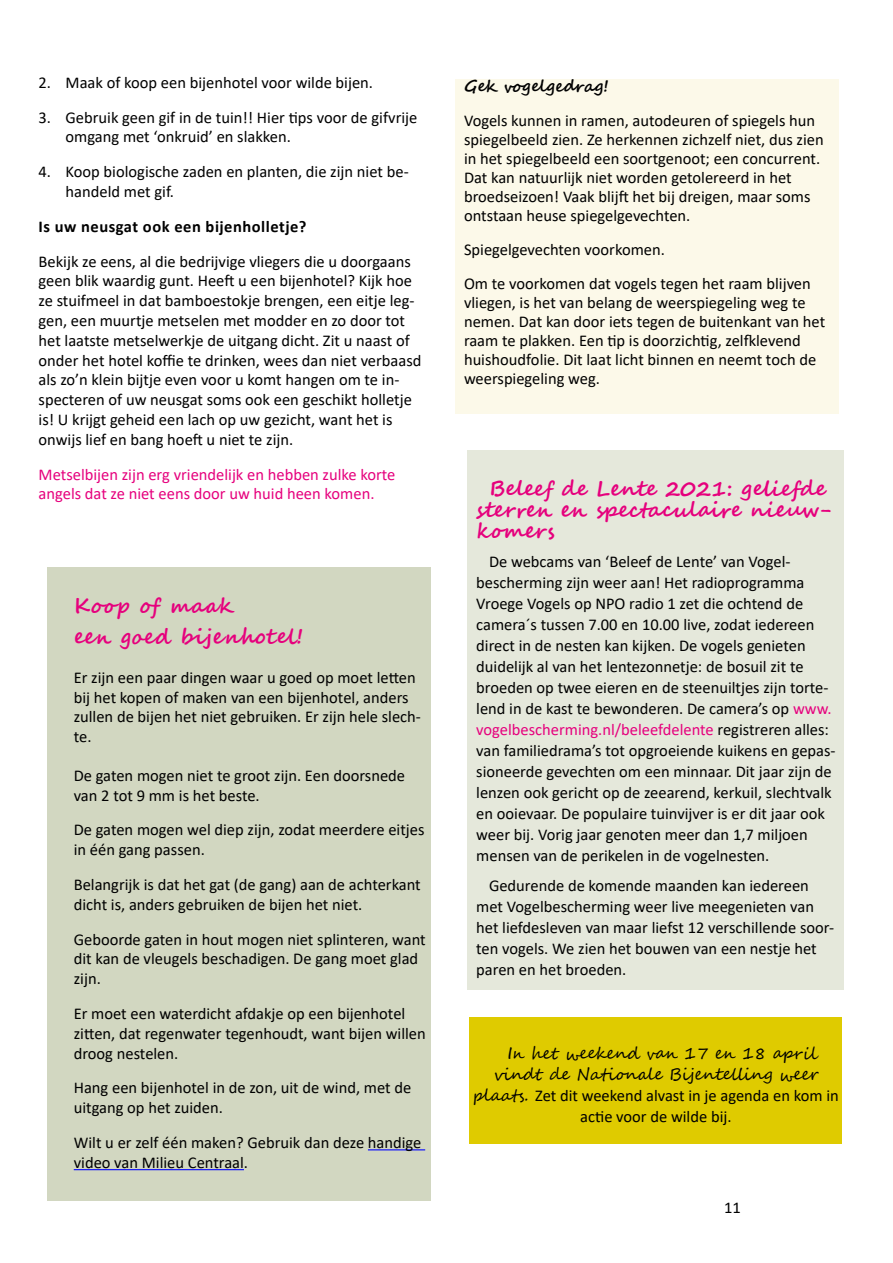
<style>
.page{position:relative;width:893px;height:1263px;background:#fff}
.page>*{position:absolute;margin:0;border:0;box-sizing:border-box;transform-origin:0 0}
.t1{font:700 21px/21px "Segoe Script";color:#e6007d}
.t2{font:700 21px/30.8px "Segoe Script";letter-spacing:.03em;color:#e6007d}
.t3{font:16.5px/19.8px "Calibri";color:#000}
.t4{font:16.5px/19.8px "Calibri";color:#e6007d}
.t5{font:16.5px/21px "Segoe Script";color:#000;text-align:right}
.t6{font:700 16.5px "Calibri";letter-spacing:.03em;color:#000}
.t7{font:700 16.5px "Segoe Script";color:#000}
.s1{color:#e6007d}
.s2{font-family:"Segoe Script"}
</style>
<div class="page">
<div style="left:470px;top:1017px;width:372px;height:126px;background:#dfcb00"></div>
<div style="left:455px;top:80px;width:384px;height:334px;background:#fcf9e9"></div>
<div style="left:468px;top:450px;width:376px;height:540px;background:#e5e8db"></div>
<div style="left:47px;top:567px;width:383px;height:633px;background:#d2d7c1"></div>
<hr style="left:368px;top:1149px;width:57px;height:1px;background:#00f">
<hr style="left:74px;top:1169px;width:170px;height:1px;background:#00f">
<p class="t3" style="left:39px;top:72px;width:336px">2. Maak of koop een bijenhotel voor wilde bijen.</p>
<p class="t3" style="left:66px;top:107px;width:353px;text-indent:-27px">3. Gebruik geen gif in de tuin!! Hier tips voor de gifvrije omgang met ‘onkruid’ en slakken.</p>
<p class="t3" style="left:66px;top:161px;width:345px;text-indent:-27px">4. Koop biologische zaden en planten, die zijn niet be&shy;handeld met gif.</p>
<p class="t6" style="left:39px;top:215px;width:269px">Is uw neusgat ook een bijenholletje?</p>
<p class="t3" style="left:39px;top:251px;width:384px">Bekijk ze eens, al die bedrijvige vliegers die u doorgaans geen blik waardig gunt. Heeft u een bijenhotel? Kijk hoe ze stuifmeel in dat bamboestokje brengen, een eitje leg&shy;gen, een muurtje metselen met modder en zo door tot het laatste metselwerkje de uitgang dicht. Zit u naast of onder het hotel koffie te drinken, wees dan niet verbaasd als zo’n klein bijtje even voor u komt hangen om te in&shy;specteren of uw neusgat soms ook een geschikt holletje is! U krijgt geheid een lach op uw gezicht, want het is onwijs lief en bang hoeft u niet te zijn.</p>
<p class="t4" style="left:39px;top:464px;width:358px">Metselbijen zijn erg vriendelijk en hebben zulke korte angels dat ze niet eens door uw huid heen komen.</p>
<p class="t1" style="left:476px;top:478px;width:358px;text-indent:13px">Beleef de Lente 2021: geliefde sterren en spectaculaire nieuw&shy;komers</p>
<p class="t3" style="left:476px;top:551px;width:361px;line-height:21px;text-indent:13px">De webcams van ‘Beleef de Lente’ van Vogel&shy;bescherming zijn weer aan! Het radioprogramma Vroege Vogels op NPO radio 1 zet die ochtend de camera´s tussen 7.00 en 10.00 live, zodat iedereen direct in de nesten kan kijken. De vogels genieten duidelijk al van het lentezonnetje: de bosuil zit te broeden op twee eieren en de steenuiltjes zijn torte&shy;lend in de kast te bewonderen. De camera’s op <span class="s1">www. vogelbescherming.nl/beleefdelente</span> registreren alles: van familiedrama’s tot opgroeiende kuikens en gepas&shy;sioneerde gevechten om een minnaar. Dit jaar zijn de lenzen ook gericht op de zeearend, kerkuil, slechtvalk en ooievaar. De populaire tuinvijver is er dit jaar ook weer bij. Vorig jaar genoten meer dan 1,7 miljoen mensen van de perikelen in de vogelnesten.</p>
<p class="t3" style="left:476px;top:874px;width:359px;line-height:21px;text-indent:13px">Gedurende de komende maanden kan iedereen met Vogelbescherming weer live meegenieten van het liefdesleven van maar liefst 12 verschillende soor&shy;ten vogels. We zien het bouwen van een nestje het paren en het broeden.</p>
<p class="t7" style="left:464px;top:73px;width:146px">Gek vogelgedrag!</p>
<p class="t3" style="left:464px;top:111px;width:361px;line-height:18.9px">Vogels kunnen in ramen, autodeuren of spiegels hun spiegelbeeld zien. Ze herkennen zichzelf niet, dus zien in het spiegelbeeld een soortgenoot; een concurrent.<br>Dat kan natuurlijk niet worden getolereerd in het broedseizoen! Vaak blijft het bij dreigen, maar soms ontstaan heuse spiegelgevechten.</p>
<p class="t3" style="left:464px;top:232px;width:348px;line-height:33.9px">Spiegelgevechten voorkomen.<br>Om te voorkomen dat vogels tegen het raam blijven</p>
<p class="t3" style="left:464px;top:292px;width:363px;line-height:18.9px">vliegen, is het van belang de weerspiegeling weg te nemen. Dat kan door iets tegen de buitenkant van het raam te plakken. Een tip is doorzichtig, zelfklevend huishoudfolie. Dit laat licht binnen en neemt toch de weerspiegeling weg.</p>
<p class="t2" style="left:74px;top:591px;width:231px">Koop of maak<br>een goed bijenhotel!</p>
<p class="t3" style="left:74px;top:667px;width:349px">Er zijn een paar dingen waar u goed op moet letten bij het kopen of maken van een bijenhotel, anders zullen de bijen het niet gebruiken. Er zijn hele slech&shy;te.</p>
<p class="t3" style="left:74px;top:765px;width:333px">De gaten mogen niet te groot zijn. Een doorsnede van 2 tot 9 mm is het beste.</p>
<p class="t3" style="left:74px;top:819px;width:352px">De gaten mogen wel diep zijn, zodat meerdere eitjes in één gang passen.</p>
<p class="t3" style="left:74px;top:874px;width:349px">Belangrijk is dat het gat (de gang) aan de achterkant dicht is, anders gebruiken de bijen het niet.</p>
<p class="t3" style="left:74px;top:929px;width:354px">Geboorde gaten in hout mogen niet splinteren, want dit kan de vleugels beschadigen. De gang moet glad zijn.</p>
<p class="t3" style="left:74px;top:1003px;width:353px">Er moet een waterdicht afdakje op een bijenhotel zitten, dat regenwater tegenhoudt, want bijen willen droog nestelen.</p>
<p class="t3" style="left:74px;top:1077px;width:339px">Hang een bijenhotel in de zon, uit de wind, met de uitgang op het zuiden.</p>
<p class="t3" style="left:74px;top:1132px;width:349px">Wilt u er zelf één maken? Gebruik dan deze handige video van Milieu Centraal.</p>
<p class="t5" style="left:493px;top:1042px;width:327px">In het weekend van 17 en 18 april vindt de Nationale Bijentelling weer</p>
<p class="t3" style="left:473px;top:1084px;width:367px;line-height:21px;text-align:center"><span class="s2">plaats.</span> Zet dit weekend alvast in je agenda en kom in actie voor de wilde bij.</p>
<p class="t3" style="left:724px;top:1197px;width:18px">11</p>
</div>
